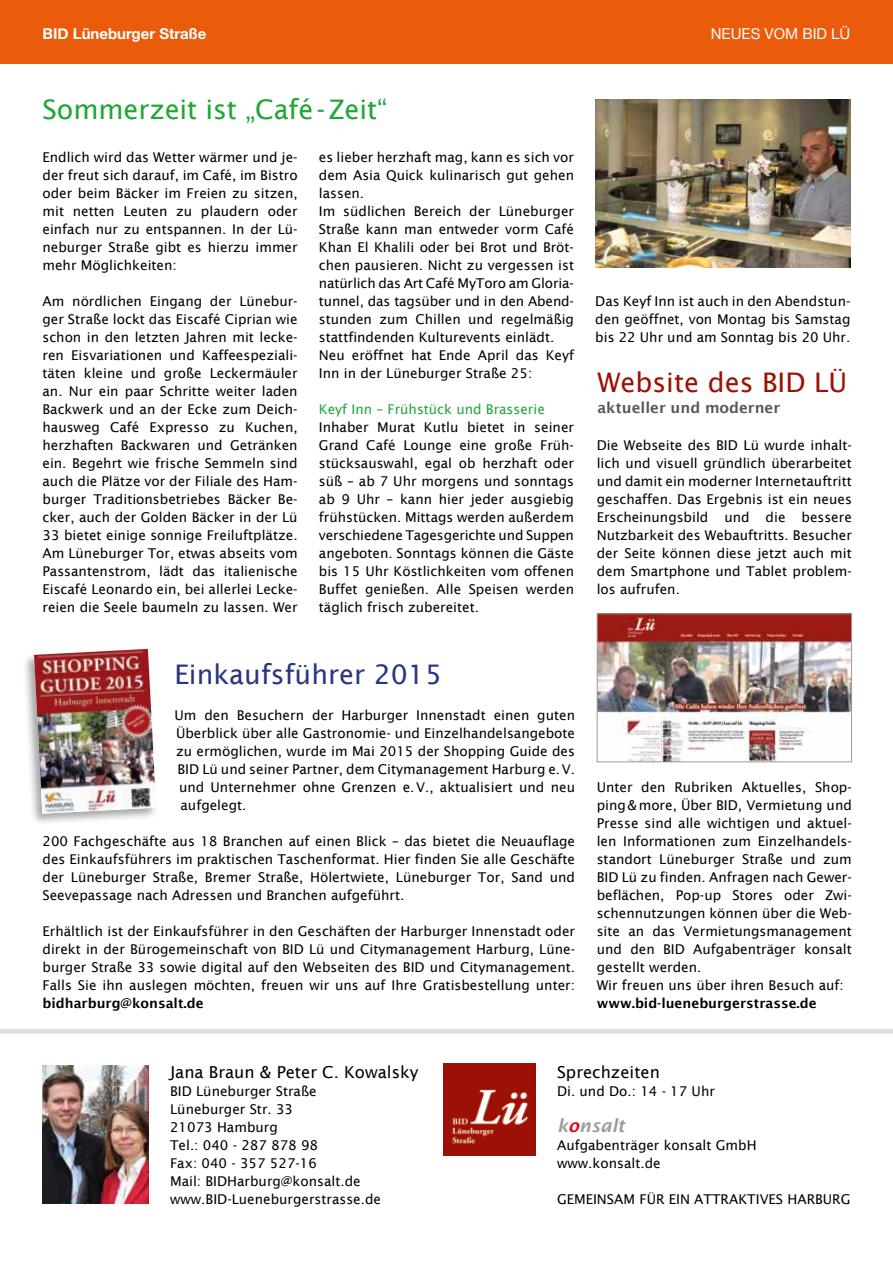
<style>
.page{position:relative;width:893px;height:1263px;background:#fff}
.page>*{position:absolute;margin:0;border:0;box-sizing:border-box;transform-origin:0 0}
.t1{font:27px "Lucida Sans";letter-spacing:-.005em;color:#1fa637}
.t2{font:27px "Lucida Sans";color:#283583}
.t3{font:27px "Lucida Sans";color:#9c1006}
.t4{font:italic 600 18px "Lucida Sans";color:#9d9d9c}
.t5{font:16.5px "Lucida Sans";color:#000}
.t6{font:600 15px "Lucida Sans";color:#57585b}
.t7{font:700 15px "Helvetica Neue";color:#fff}
.t8{font:15px "Helvetica Neue";color:#fff}
.t9{font:13.5px/18px "Lucida Sans";color:#000;text-align:justify}
.t10{font:600 13.5px "Lucida Sans";color:#000}
.t11{font:13.5px "Lucida Sans";color:#1fa637}
.s1{color:#e30613}
</style>
<div class="page">
<div style="left:0;top:0;width:893px;height:64px;background:#ea5b0b"></div>
<img style="left:43px;top:1065px;width:106px;height:138px">
<img style="left:443px;top:1063px;width:93px;height:92px">
<hr style="left:0;top:1029px;width:893px;height:4px;background:#e2ded6">
<img style="left:595px;top:100px;width:255px;height:168px">
<div style="left:21px;top:647px;width:138px;height:179px;background:#000;opacity:.35"></div>
<img style="left:34px;top:649px;width:122px;height:165px">
<img style="left:599px;top:615px;width:251px;height:145px">
<div style="left:597px;top:613px;width:255px;height:149px;border:1px solid #9d9d9c"></div>
<p class="t7" style="left:43px;top:22px;width:166px">BID Lüneburger Straße</p>
<p class="t8" style="left:711px;top:23px;width:141px">NEUES VOM BID LÜ</p>
<h1 class="t1" style="left:43px;top:94px;width:346px">Sommerzeit ist „Café-Zeit“</h1>
<p class="t9" style="left:43px;top:148px;width:257px">Endlich wird das Wetter wärmer und je&shy;der freut sich darauf, im Café, im Bistro oder beim Bäcker im Freien zu sitzen, mit netten Leuten zu plaudern oder einfach nur zu entspannen. In der Lü&shy;neburger Straße gibt es hierzu immer mehr Möglichkeiten:</p>
<p class="t9" style="left:43px;top:292px;width:257px">Am nördlichen Eingang der Lünebur&shy;ger Straße lockt das Eiscafé Ciprian wie schon in den letzten Jahren mit lecke&shy;ren Eisvariationen und Kaffeespeziali&shy;täten kleine und große Leckermäuler an. Nur ein paar Schritte weiter laden Backwerk und an der Ecke zum Deich&shy;hausweg Café Expresso zu Kuchen, herzhaften Backwaren und Getränken ein. Begehrt wie frische Semmeln sind auch die Plätze vor der Filiale des Ham&shy;burger Traditionsbetriebes Bäcker Be&shy;cker, auch der Golden Bäcker in der Lü 33 bietet einige sonnige Freiluftplätze.<br>Am Lüneburger Tor, etwas abseits vom Passantenstrom, lädt das italienische Eiscafé Leonardo ein, bei allerlei Lecke&shy;reien die Seele baumeln zu lassen. Wer</p>
<p class="t9" style="left:319px;top:148px;width:257px;text-align:left">es lieber herzhaft mag, kann es sich vor dem Asia Quick kulinarisch gut gehen lassen.<br>Im südlichen Bereich der Lüneburger Straße kann man entweder vorm Café Khan El Khalili oder bei Brot und Bröt&shy;chen pausieren. Nicht zu vergessen ist natürlich das Art Café MyToro am Gloria&shy;tunnel, das tagsüber und in den Abend&shy;stunden zum Chillen und regelmäßig stattfindenden Kulturevents einlädt.<br>Neu eröffnet hat Ende April das Keyf Inn in der Lüneburger Straße 25:</p>
<p class="t11" style="left:319px;top:401px;width:227px">Keyf Inn – Frühstück und Brasserie</p>
<p class="t9" style="left:319px;top:418px;width:257px">Inhaber Murat Kutlu bietet in seiner Grand Café Lounge eine große Früh&shy;stücksauswahl, egal ob herzhaft oder süß – ab 7 Uhr morgens und sonntags ab 9 Uhr – kann hier jeder ausgiebig frühstücken. Mittags werden außerdem verschiedene Tagesgerichte und Suppen angeboten. Sonntags können die Gäste bis 15 Uhr Köstlichkeiten vom offenen Buffet genießen. Alle Speisen werden täglich frisch zubereitet.</p>
<h1 class="t2" style="left:174px;top:659px;width:269px">Einkaufsführer 2015</h1>
<p class="t9" style="left:175px;top:706px;width:402px">Um den Besuchern der Harburger Innenstadt einen guten</p>
<p class="t9" style="left:176px;top:724px;width:400px">Überblick über alle Gastronomie- und Einzelhandelsangebote</p>
<p class="t9" style="left:176px;top:742px;width:400px">zu ermöglichen, wurde im Mai 2015 der Shopping Guide des</p>
<p class="t9" style="left:178px;top:760px;width:399px">BID Lü und seiner Partner, dem Citymanagement Harburg e.V.</p>
<p class="t9" style="left:179px;top:778px;width:398px">und Unternehmer ohne Grenzen e.V., aktualisiert und neu</p>
<p class="t9" style="left:181px;top:796px;width:67px">aufgelegt.</p>
<p class="t9" style="left:43px;top:832px;width:534px">200 Fachgeschäfte aus 18 Branchen auf einen Blick – das bietet die Neuauflage des Einkaufsführers im praktischen Taschenformat. Hier finden Sie alle Geschäfte der Lüneburger Straße, Bremer Straße, Hölertwiete, Lüneburger Tor, Sand und Seevepassage nach Adressen und Branchen aufgeführt.</p>
<p class="t9" style="left:43px;top:922px;width:534px">Erhältlich ist der Einkaufsführer in den Geschäften der Harburger Innenstadt oder direkt in der Bürogemeinschaft von BID Lü und Citymanagement Harburg, Lüne&shy;burger Straße 33 sowie digital auf den Webseiten des BID und Citymanagement.<br>Falls Sie ihn auslegen möchten, freuen wir uns auf Ihre Gratisbestellung unter:</p>
<p class="t10" style="left:43px;top:995px;width:163px">bidharburg@konsalt.de</p>
<p class="t9" style="left:595px;top:292px;width:257px">Das Keyf Inn ist auch in den Abendstun&shy;den geöffnet, von Montag bis Samstag bis 22 Uhr und am Sonntag bis 20 Uhr.</p>
<h1 class="t3" style="left:597px;top:367px;width:251px">Website des BID LÜ</h1>
<p class="t6" style="left:597px;top:399px;width:184px">aktueller und moderner</p>
<p class="t9" style="left:597px;top:436px;width:257px">Die Webseite des BID Lü wurde inhalt&shy;lich und visuell gründlich überarbeitet und damit ein moderner Internetauftritt geschaffen. Das Ergebnis ist ein neues Erscheinungsbild und die bessere Nutzbarkeit des Webauftritts. Besucher der Seite können diese jetzt auch mit dem Smartphone und Tablet problem&shy;los aufrufen.</p>
<p class="t9" style="left:597px;top:778px;width:257px;text-align:left">Unter den Rubriken Aktuelles, Shop&shy;ping&amp;more, Über BID, Vermietung und Presse sind alle wichtigen und aktuel&shy;len Informationen zum Einzelhandels&shy;standort Lüneburger Straße und zum BID Lü zu finden. Anfragen nach Gewer&shy;beflächen, Pop-up Stores oder Zwi&shy;schennutzungen können über die Web&shy;site an das Vermietungsmanagement und den BID Aufgabenträger konsalt gestellt werden.<br>Wir freuen uns über ihren Besuch auf:</p>
<p class="t10" style="left:597px;top:995px;width:222px">www.bid-lueneburgerstrasse.de</p>
<p class="t5" style="left:170px;top:1063px;width:250px">Jana Braun &amp; Peter C. Kowalsky</p>
<p class="t9" style="left:170px;top:1082px;width:212px;text-align:left">BID Lüneburger Straße<br>Lüneburger Str. 33<br>21073 Hamburg<br>Tel.: 040 - 287 878 98<br>Fax: 040 - 357 527-16<br>Mail: BIDHarburg@konsalt.de www.BID-Lueneburgerstrasse.de</p>
<p class="t5" style="left:557px;top:1063px;width:104px">Sprechzeiten</p>
<p class="t9" style="left:557px;top:1082px;width:159px">Di. und Do.: 14 - 17 Uhr</p>
<h2 class="t4" style="left:557px;top:1115px;width:69px">k<span class="s1">o</span>nsalt</h2>
<p class="t9" style="left:557px;top:1136px;width:201px">Aufgabenträger konsalt GmbH www.konsalt.de</p>
<p class="t9" style="left:557px;top:1190px;width:295px">GEMEINSAM FÜR EIN ATTRAKTIVES HARBURG</p>
</div>
